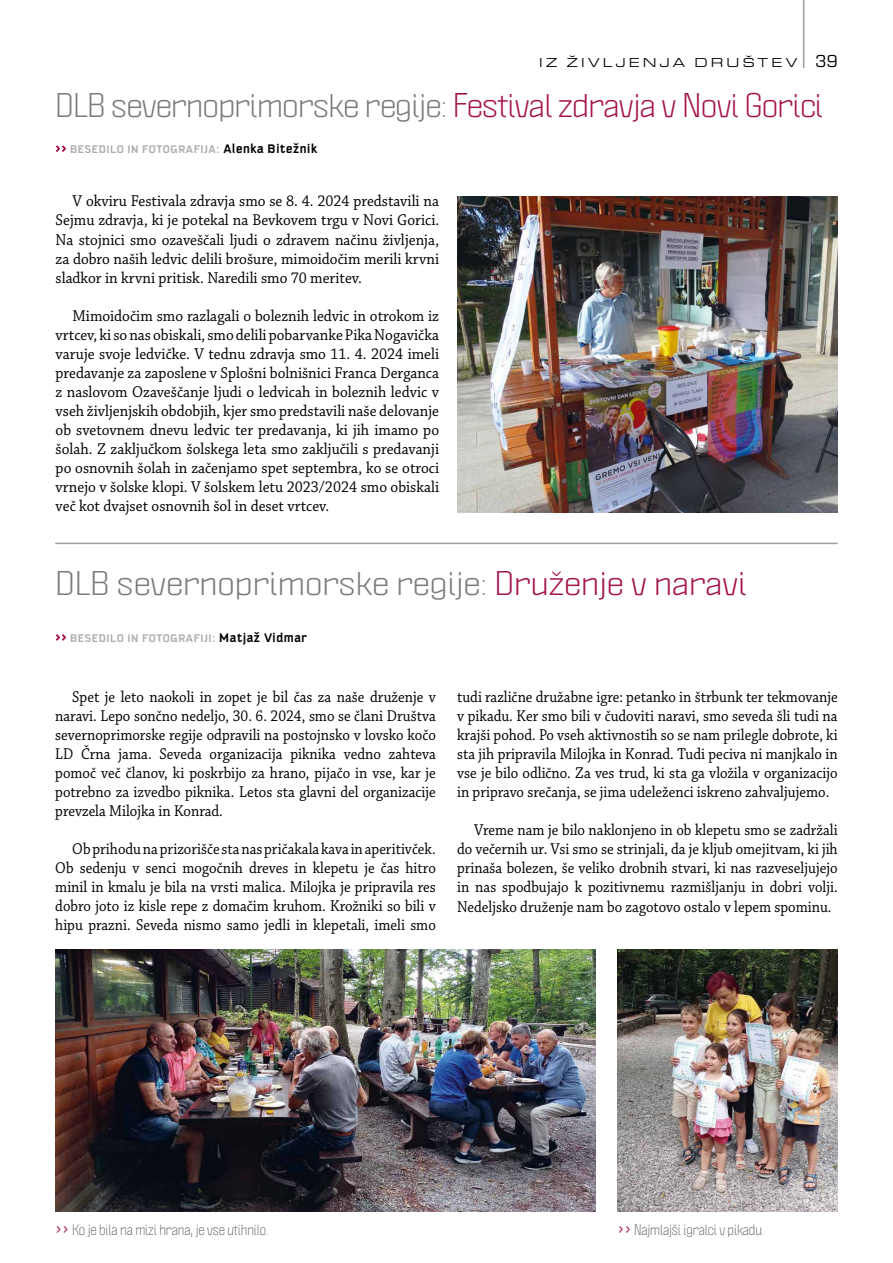
<style>
.page{position:relative;width:893px;height:1263px;background:#fff}
.page>*{position:absolute;margin:0;border:0;box-sizing:border-box;transform-origin:0 0}
.t1{font:30px "Politica";letter-spacing:-.02em;color:#7c7b7b;scale:1.14 1}
.t2{font:30px "Politica";color:#7c7b7b;scale:1.2 1}
.t3{font:18px "Eurostile";color:#000}
.t4{font:16.5px/19px "Chaparral Pro";color:#000;text-align:justify;scale:.9 1}
.t5{font:16.5px/19px "Chaparral Pro";color:#000;text-align:justify;scale:.93 1}
.t6{font:13.5px "Politica";letter-spacing:-.01em;color:#706f6f}
.t7{font:13.5px "Eurostile Ext";letter-spacing:.23em;color:#000}
.t8{font:700 12px "Kautiva Pro";letter-spacing:.05em;color:#aeaeae}
.s1{color:#a4154e}
.s2{font-family:"Politica";font-size:10.5px;color:#a4154e}
.s3{font-size:13.5px;color:#000}
.s4{font-weight:700;color:#a4154e}
</style>
<div class="page">
<hr style="left:803px;top:0;width:1px;height:68px;background:#9f9f9f">
<img style="left:55px;top:949px;width:540px;height:263px">
<img style="left:617px;top:949px;width:221px;height:263px">
<hr style="left:55px;top:543px;width:783px;height:1px;background:#9f9f9f">
<img style="left:457px;top:197px;width:381px;height:316px">
<p class="t7" style="left:539px;top:53px;width:259px">IZ ŽIVLJENJA DRUŠTEV</p>
<p class="t3" style="left:816px;top:49px;width:24px">39</p>
<h1 class="t1" style="left:55px;top:83px;width:675px">DLB severnoprimorske regije: <span class="s1">Festival zdravja v Novi Gorici</span></h1>
<p class="t8" style="left:55px;top:142px;width:263px"><span class="s2">&gt;&gt;</span> BESEDILO IN FOTOGRAFIJA: <span class="s3">Alenka Bitežnik</span></p>
<p class="t5" style="left:56px;top:192px;width:414px;text-indent:17px">V okviru Festivala zdravja smo se 8. 4. 2024 predstavili na Sejmu zdravja, ki je potekal na Bevkovem trgu v Novi Gorici.<br>Na stojnici smo ozaveščali ljudi o zdravem načinu življenja, za dobro naših ledvic delili brošure, mimoidočim merili krvni sladkor in krvni pritisk. Naredili smo 70 meritev.</p>
<p class="t5" style="left:56px;top:307px;width:414px;text-indent:17px">Mimoidočim smo razlagali o boleznih ledvic in otrokom iz vrtcev, ki so nas obiskali, smo delili pobarvanke Pika Nogavička varuje svoje ledvičke. V tednu zdravja smo 11. 4. 2024 imeli predavanje za zaposlene v Splošni bolnišnici Franca Derganca z naslovom Ozaveščanje ljudi o ledvicah in boleznih ledvic v vseh življenjskih obdobjih, kjer smo predstavili naše delovanje ob svetovnem dnevu ledvic ter predavanja, ki jih imamo po šolah. Z zaključkom šolskega leta smo zaključili s predavanji po osnovnih šolah in začenjamo spet septembra, ko se otroci vrnejo v šolske klopi. V šolskem letu 2023/2024 smo obiskali več kot dvajset osnovnih šol in deset vrtcev.</p>
<h1 class="t2" style="left:55px;top:561px;width:578px">DLB severnoprimorske regije: <span class="s1">Druženje v naravi</span></h1>
<p class="t8" style="left:55px;top:631px;width:253px"><span class="s2">&gt;&gt;</span> BESEDILO IN FOTOGRAFIJI: <span class="s3">Matjaž Vidmar</span></p>
<p class="t4" style="left:55px;top:688px;width:424px;text-indent:17px">Spet je leto naokoli in zopet je bil čas za naše druženje v naravi. Lepo sončno nedeljo, 30. 6. 2024, smo se člani Društva severnoprimorske regije odpravili na postojnsko v lovsko kočo LD Črna jama. Seveda organizacija piknika vedno zahteva pomoč več članov, ki poskrbijo za hrano, pijačo in vse, kar je potrebno za izvedbo piknika. Letos sta glavni del organizacije prevzela Milojka in Konrad.</p>
<p class="t4" style="left:55px;top:840px;width:424px;text-indent:17px">Ob prihodu na prizorišče sta nas pričakala kava in aperitivček.<br>Ob sedenju v senci mogočnih dreves in klepetu je čas hitro minil in kmalu je bila na vrsti malica. Milojka je pripravila res dobro joto iz kisle repe z domačim kruhom. Krožniki so bili v hipu prazni. Seveda nismo samo jedli in klepetali, imeli smo</p>
<p class="t4" style="left:457px;top:688px;width:424px">tudi različne družabne igre: petanko in štrbunk ter tekmovanje v pikadu. Ker smo bili v čudoviti naravi, smo seveda šli tudi na krajši pohod. Po vseh aktivnostih so se nam prilegle dobrote, ki sta jih pripravila Milojka in Konrad. Tudi peciva ni manjkalo in vse je bilo odlično. Za ves trud, ki sta ga vložila v organizacijo in pripravo srečanja, se jima udeleženci iskreno zahvaljujemo.</p>
<p class="t4" style="left:457px;top:821px;width:424px;text-indent:17px">Vreme nam je bilo naklonjeno in ob klepetu smo se zadržali do večernih ur. Vsi smo se strinjali, da je kljub omejitvam, ki jih prinaša bolezen, še veliko drobnih stvari, ki nas razveseljujejo in nas spodbujajo k pozitivnemu razmišljanju in dobri volji.<br>Nedeljsko druženje nam bo zagotovo ostalo v lepem spominu.</p>
<p class="t6" style="left:55px;top:1220px;width:215px"><span class="s4">&gt;&gt;</span> Ko je bila na mizi hrana, je vse utihnilo.</p>
<p class="t6" style="left:617px;top:1220px;width:148px"><span class="s4">&gt;&gt;</span> Najmlajši igralci v pikadu.</p>
</div>
